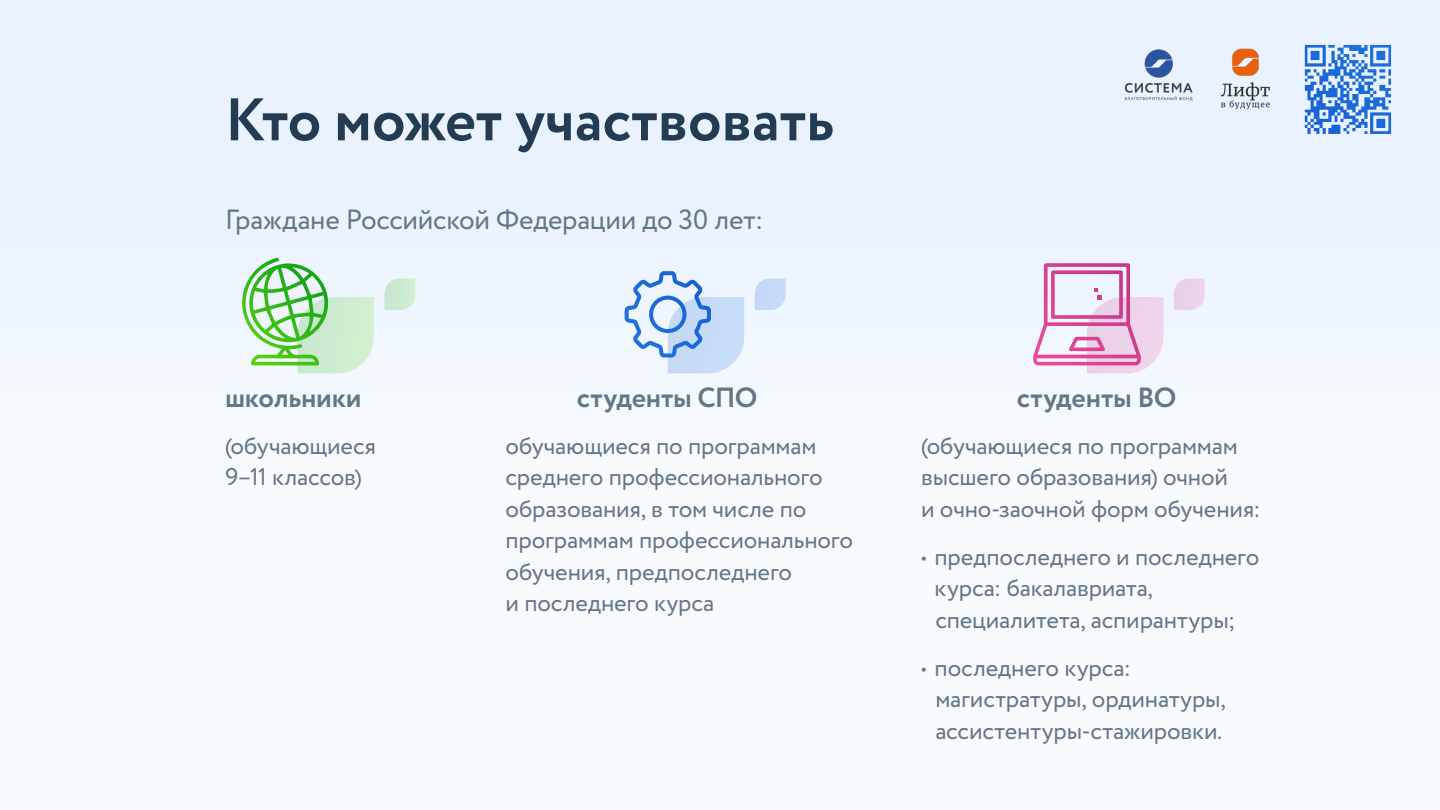
<style>
.page{position:relative;width:1440px;height:810px;background:#f5fafe}
.page>*{position:absolute;margin:0;border:0;box-sizing:border-box;transform-origin:0 0}
.заголовок{font:700 60px "Circe";color:#233b53}
.основной_текст_КРУПН{font:27.75px "Circe";letter-spacing:-.01em;color:#657687}
.основной_текст{font:700 27.75px "Circe";letter-spacing:-.01em;color:#657687}
.основной_текст-2{font:24.15px/31.5px "Circe";letter-spacing:-.01em;color:#657687}
</style>
<div class="page">
<svg style="left:384px;top:279px;width:31px;height:31px"></svg>
<svg style="left:755px;top:279px;width:30px;height:31px"></svg>
<svg style="left:1174px;top:279px;width:31px;height:31px"></svg>
<svg style="left:242px;top:258px;width:132px;height:116px"></svg>
<svg style="left:625px;top:271px;width:119px;height:103px"></svg>
<svg style="left:1033px;top:263px;width:130px;height:111px"></svg>
<svg style="left:1323px;top:125px;width:18px;height:9px"></svg>
<svg style="left:1323px;top:112px;width:3px;height:4px"></svg>
<svg style="left:1370px;top:45px;width:21px;height:58px"></svg>
<svg style="left:1305px;top:45px;width:56px;height:58px"></svg>
<svg style="left:1364px;top:112px;width:27px;height:22px"></svg>
<img style="left:1117px;top:36px;width:83px;height:82px">
<img style="left:1220px;top:48px;width:51px;height:61px">
<p class="заголовок" style="left:225px;top:80px;width:611px">Кто может участвовать</p>
<p class="основной_текст_КРУПН" style="left:225px;top:201px;width:540px">Граждане Российской Федерации до 30 лет:</p>
<p class="основной_текст" style="left:225px;top:379px;width:138px">школьники</p>
<p class="основной_текст-2" style="left:225px;top:431px;width:153px">(обучающиеся<br>9–11 классов)</p>
<p class="основной_текст" style="left:577px;top:379px;width:182px">студенты СПО</p>
<p class="основной_текст-2" style="left:506px;top:431px;width:349px">обучающиеся по программам среднего профессионального образования, в том числе по программам профессионального обучения, предпоследнего</p>
<p class="основной_текст-2" style="left:506px;top:588px;width:210px">и последнего курса</p>
<p class="основной_текст" style="left:1017px;top:379px;width:161px">студенты ВО</p>
<p class="основной_текст-2" style="left:921px;top:431px;width:318px">(обучающиеся по программам высшего образования) очной</p>
<p class="основной_текст-2" style="left:921px;top:494px;width:341px">и очно-заочной форм обучения:</p>
<p class="основной_текст-2" style="left:935px;top:542px;width:326px;text-indent:-14px">• предпоследнего и последнего курса: бакалавриата,</p>
<p class="основной_текст-2" style="left:935px;top:605px;width:302px">специалитета, аспирантуры;</p>
<p class="основной_текст-2" style="left:921px;top:653px;width:212px">• последнего курса:</p>
<p class="основной_текст-2" style="left:935px;top:684px;width:292px">магистратуры, ординатуры, ассистентуры-стажировки.</p>
</div>
